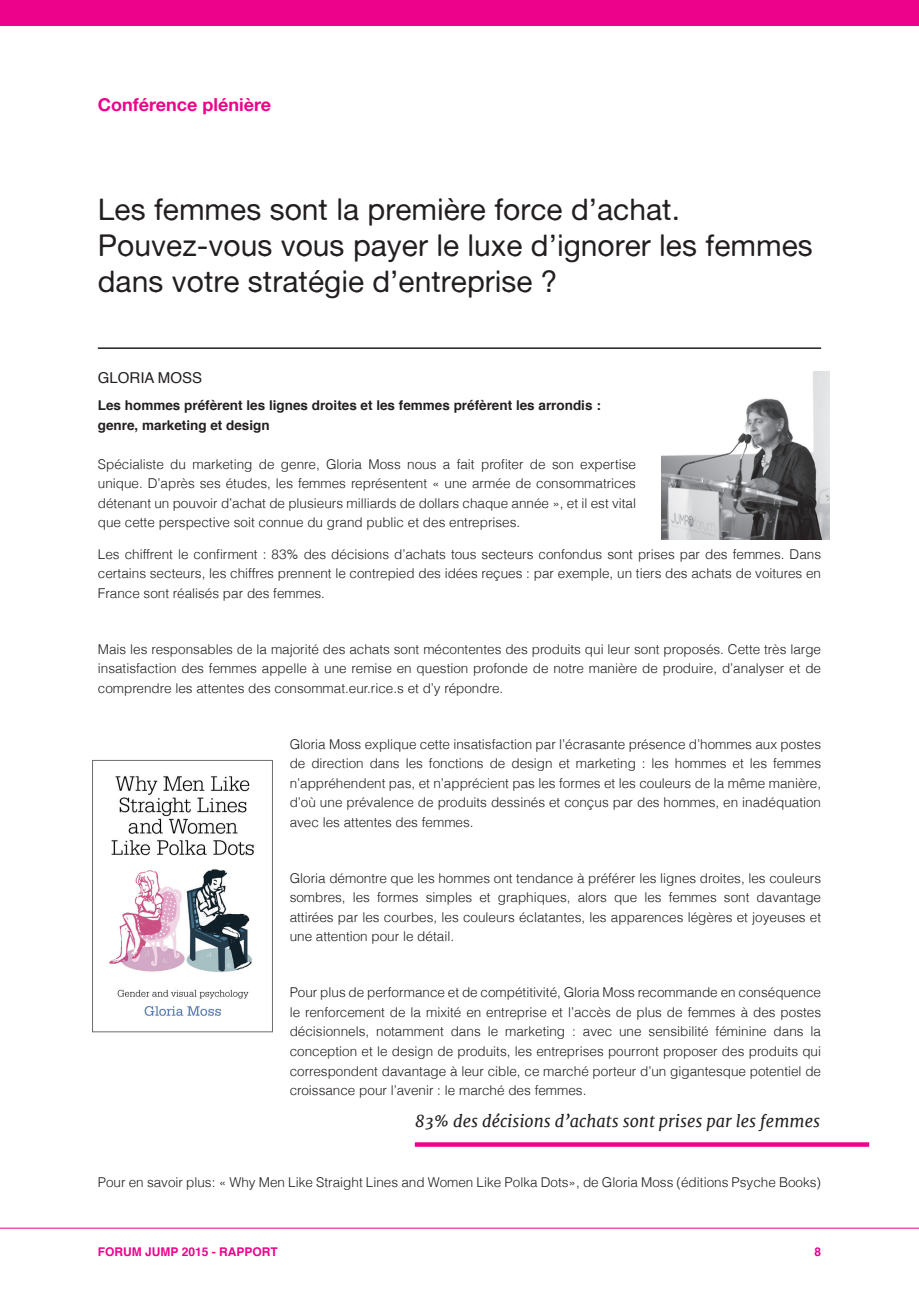
<style>
.page{position:relative;width:919px;height:1289px;background:#fff}
.page>*{position:absolute;margin:0;border:0;box-sizing:border-box;transform-origin:0 0}
.t1{font:30px/36px "Alte Haas Grotesk";color:#231f20}
.t2{font:18px "Alte Haas Grotesk Bold";color:#ed028c}
.t3{font:italic 16.5px "Merriweather";color:#231f20}
.t4{font:15px "Helvetica";color:#231f20}
.t5{font:300 13.5px/19.5px "Helvetica";color:#231f20;text-align:justify}
.t6{font:700 13.5px/19.5px "Helvetica";color:#231f20}
.t7{font:700 12px "Helvetica";color:#ed028c}
</style>
<div class="page">
<hr style="left:0;top:1227px;width:918px;height:1px;background:#ed028c">
<img style="left:661px;top:372px;width:168px;height:168px">
<img style="left:109px;top:776px;width:145px;height:240px">
<div style="left:92px;top:760px;width:180px;height:272px;border:1px solid #6c6d70"></div>
<hr style="left:98px;top:347px;width:723px;height:2px;background:#231f20">
<svg style="left:415px;top:1142px;width:454px;height:4px;background:#ee1394"></svg>
<div style="left:0;top:0;width:918px;height:26px;background:#ed028c"></div>
<h2 class="t2" style="left:98px;top:94px;width:175px">Conférence plénière</h2>
<h1 class="t1" style="left:98px;top:191px;width:716px">Les femmes sont la première force d’achat.<br>Pouvez-vous vous payer le luxe d’ignorer les femmes dans votre stratégie d’entreprise ?</h1>
<p class="t4" style="left:98px;top:366px;width:106px">GLORIA MOSS</p>
<p class="t6" style="left:98px;top:395px;width:504px">Les hommes préfèrent les lignes droites et les femmes préfèrent les arrondis : genre, marketing et design</p>
<p class="t5" style="left:98px;top:453px;width:539px">Spécialiste du marketing de genre, Gloria Moss nous a fait profiter de son expertise unique. D’après ses études, les femmes représentent « une armée de consommatrices détenant un pouvoir d’achat de plusieurs milliards de dollars chaque année », et il est vital que cette perspective soit connue du grand public et des entreprises.</p>
<p class="t5" style="left:98px;top:543px;width:724px">Les chiffrent le confirment : 83% des décisions d’achats tous secteurs confondus sont prises par des femmes. Dans certains secteurs, les chiffres prennent le contrepied des idées reçues : par exemple, un tiers des achats de voitures en France sont réalisés par des femmes.</p>
<p class="t5" style="left:98px;top:638px;width:724px">Mais les responsables de la majorité des achats sont mécontentes des produits qui leur sont proposés. Cette très large insatisfaction des femmes appelle à une remise en question profonde de notre manière de produire, d’analyser et de comprendre les attentes des consommat.eur.rice.s et d’y répondre.</p>
<p class="t5" style="left:289px;top:733px;width:533px">Gloria Moss explique cette insatisfaction par l’écrasante présence d’hommes aux postes de direction dans les fonctions de design et marketing : les hommes et les femmes n’appréhendent pas, et n’apprécient pas les formes et les couleurs de la même manière, d’où une prévalence de produits dessinés et conçus par des hommes, en inadéquation avec les attentes des femmes.</p>
<p class="t5" style="left:289px;top:867px;width:533px">Gloria démontre que les hommes ont tendance à préférer les lignes droites, les couleurs sombres, les formes simples et graphiques, alors que les femmes sont davantage attirées par les courbes, les couleurs éclatantes, les apparences légères et joyeuses et une attention pour le détail.</p>
<p class="t5" style="left:289px;top:982px;width:533px">Pour plus de performance et de compétitivité, Gloria Moss recommande en conséquence le renforcement de la mixité en entreprise et l’accès de plus de femmes à des postes décisionnels, notamment dans le marketing : avec une sensibilité féminine dans la conception et le design de produits, les entreprises pourront proposer des produits qui correspondent davantage à leur cible, ce marché porteur d’un gigantesque potentiel de croissance pour l’avenir : le marché des femmes.</p>
<p class="t3" style="left:415px;top:1110px;width:407px">83% des décisions d’achats sont prises par les femmes</p>
<p class="t5" style="left:98px;top:1171px;width:724px">Pour en savoir plus: « Why Men Like Straight Lines and Women Like Polka Dots», de Gloria Moss (éditions Psyche Books)</p>
<p class="t7" style="left:98px;top:1241px;width:181px">FORUM JUMP 2015 - RAPPORT</p>
<p class="t7" style="left:814px;top:1241px;width:8px">8</p>
</div>
